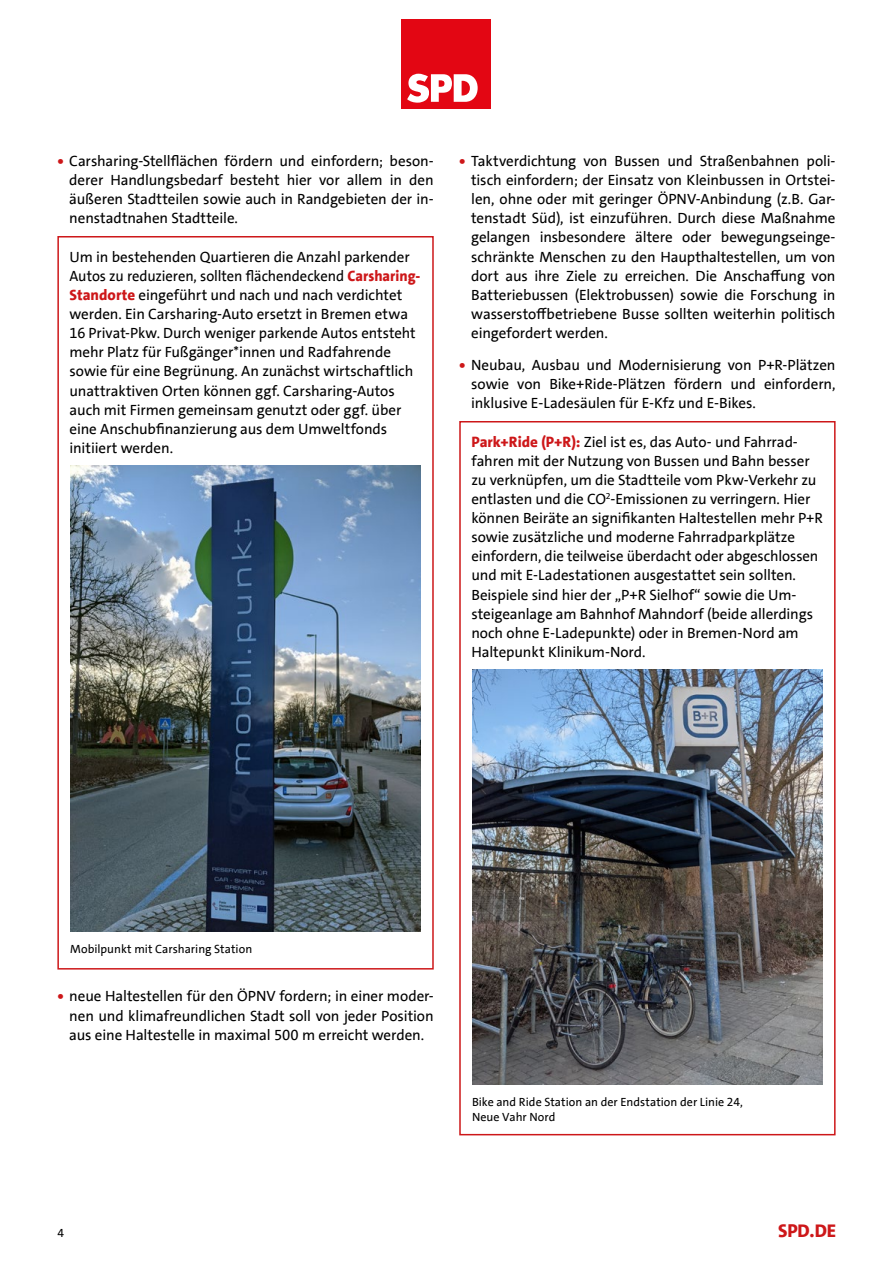
<style>
.page{position:relative;width:893px;height:1263px;background:#fff}
.page>*{position:absolute;margin:0;border:0;box-sizing:border-box;transform-origin:0 0}
.t1{font:800 18.6px "SPD The Sans";color:#cd1719}
.t2{font:15px/19.2px "SPD The Sans";letter-spacing:-.005em;color:#000;text-align:justify}
.t3{font:12px/15px "SPD The Sans";letter-spacing:.005em;color:#000}
.s1{font-weight:800;color:#cd1719}
</style>
<div class="page">
<div style="left:402px;top:19px;width:89px;height:89px;background:#e30613"></div>
<svg style="left:407px;top:74px;width:71px;height:29px"></svg>
<div style="left:57px;top:236px;width:377px;height:733px;border:2px solid #cd1719"></div>
<img style="left:70px;top:466px;width:351px;height:465px">
<div style="left:459px;top:421px;width:377px;height:714px;border:2px solid #cd1719"></div>
<img style="left:472px;top:670px;width:351px;height:414px">
<p class="t2" style="left:69px;top:151px;width:366px;text-indent:-12px"><span class="s1">•</span> Carsharing-Stellflächen fördern und einfordern; beson&shy;derer Handlungsbedarf besteht hier vor allem in den äußeren Stadtteilen sowie auch in Randgebieten der in&shy;nenstadtnahen Stadtteile.</p>
<p class="t2" style="left:70px;top:247px;width:352px;text-align:left">Um in bestehenden Quartieren die Anzahl parkender Autos zu reduzieren, sollten flächendeckend <span class="s1">Carsharing-Standorte</span> eingeführt und nach und nach verdichtet werden. Ein Carsharing-Auto ersetzt in Bremen etwa 16 Privat-Pkw. Durch weniger parkende Autos entsteht mehr Platz für Fußgänger*innen und Radfahrende sowie für eine Begrünung. An zunächst wirtschaftlich unattraktiven Orten können ggf. Carsharing-Autos auch mit Firmen gemeinsam genutzt oder ggf. über eine Anschubfinanzierung aus dem Umweltfonds initiiert werden.</p>
<p class="t2" style="left:471px;top:151px;width:366px;text-indent:-12px"><span class="s1">•</span> Taktverdichtung von Bussen und Straßenbahnen poli&shy;tisch einfordern; der Einsatz von Kleinbussen in Ortstei&shy;len, ohne oder mit geringer ÖPNV-Anbindung (z.B. Gar&shy;tenstadt Süd), ist einzuführen. Durch diese Maßnahme gelangen insbesondere ältere oder bewegungseinge&shy;schränkte Menschen zu den Haupthaltestellen, um von dort aus ihre Ziele zu erreichen. Die Anschaffung von Batteriebussen (Elektrobussen) sowie die Forschung in wasserstoffbetriebene Busse sollten weiterhin politisch eingefordert werden.</p>
<p class="t2" style="left:471px;top:355px;width:366px;text-indent:-12px"><span class="s1">•</span> Neubau, Ausbau und Modernisierung von P+R-Plätzen sowie von Bike+Ride-Plätzen fördern und einfordern, inklusive E-Ladesäulen für E-Kfz und E-Bikes.</p>
<p class="t2" style="left:471px;top:432px;width:353px;text-align:left"><span class="s1">Park+Ride (P+R):</span> Ziel ist es, das Auto- und Fahrrad&shy;fahren mit der Nutzung von Bussen und Bahn besser zu verknüpfen, um die Stadtteile vom Pkw-Verkehr zu entlasten und die CO<sup>2</sup>-Emissionen zu verringern. Hier können Beiräte an signifikanten Haltestellen mehr P+R sowie zusätzliche und moderne Fahrradparkplätze einfordern, die teilweise überdacht oder abgeschlossen und mit E-Ladestationen ausgestattet sein sollten.<br>Beispiele sind hier der „P+R Sielhof“ sowie die Um&shy;steigeanlage am Bahnhof Mahndorf (beide allerdings noch ohne E-Ladepunkte) oder in Bremen-Nord am Haltepunkt Klinikum-Nord.</p>
<p class="t3" style="left:70px;top:941px;width:184px">Mobilpunkt mit Carsharing Station</p>
<p class="t2" style="left:69px;top:987px;width:366px;text-indent:-12px"><span class="s1">•</span> neue Haltestellen für den ÖPNV fordern; in einer moder&shy;nen und klimafreundlichen Stadt soll von jeder Position aus eine Haltestelle in maximal 500 m erreicht werden.</p>
<p class="t3" style="left:472px;top:1094px;width:272px">Bike and Ride Station an der Endstation der Linie 24,<br>Neue Vahr Nord</p>
<p class="t3" style="left:57px;top:1225px;width:8px">4</p>
<p class="t1" style="left:778px;top:1219px;width:60px">SPD.DE</p>
</div>
